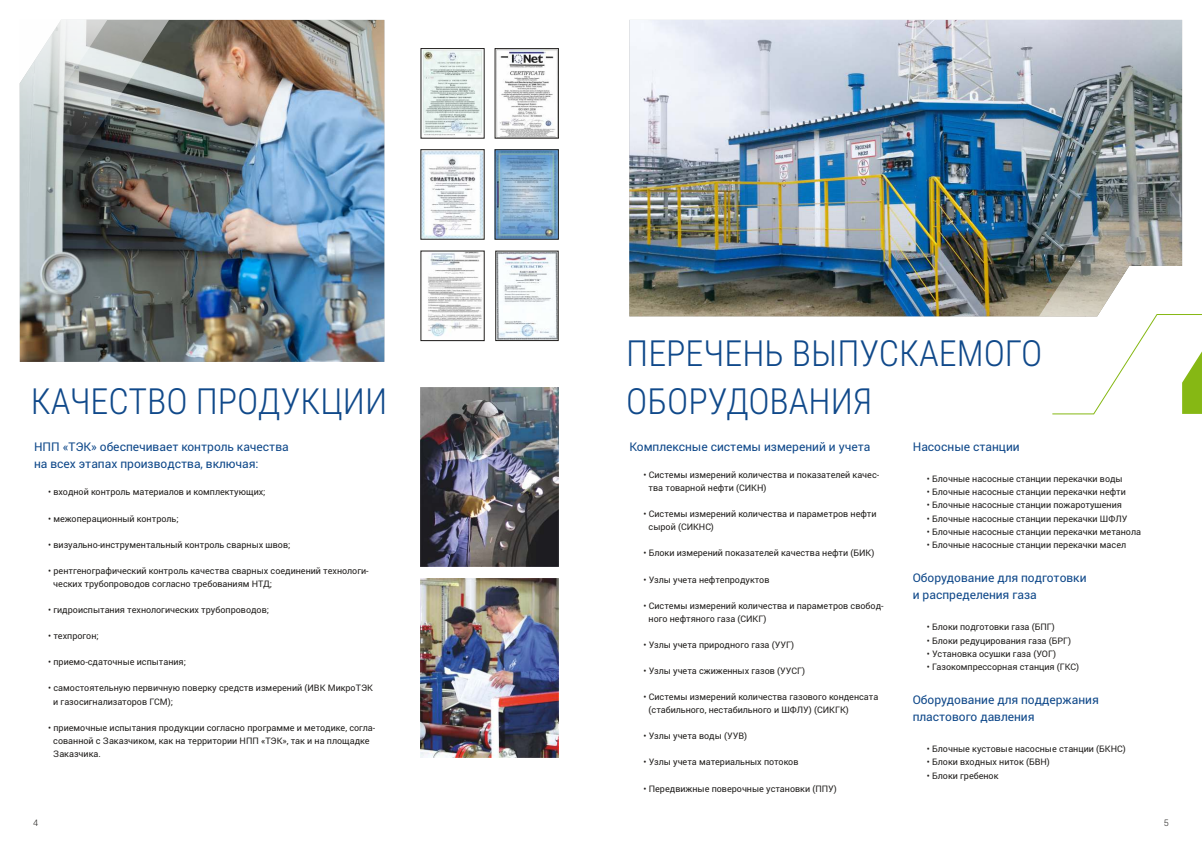
<style>
.page{position:relative;width:1202px;height:854px;background:#fff}
.page>*{position:absolute;margin:0;border:0;box-sizing:border-box;transform-origin:0 0}
.t1{font:300 36px/47.5px "Roboto Condensed";color:#10498a}
.t2{font:12px/17.4px "Roboto";color:#10498a}
.t3{font:9px/13.1px "Roboto";color:#22201e}
.t4{font:300 9px "Roboto";color:#22201e}
</style>
<div class="page">
<img style="left:629px;top:20px;width:553px;height:296px">
<img style="left:497px;top:253px;width:59px;height:86px">
<div style="left:495px;top:251px;width:63px;height:90px;border:1px solid #22201e"></div>
<img style="left:423px;top:151px;width:59px;height:86px">
<img style="left:423px;top:50px;width:59px;height:86px">
<img style="left:497px;top:50px;width:60px;height:86px">
<div style="left:495px;top:48px;width:64px;height:90px;border:1px solid #22201e"></div>
<img style="left:420px;top:250px;width:65px;height:91px">
<img style="left:495px;top:151px;width:64px;height:89px">
<div style="left:495px;top:149px;width:64px;height:90px;border:1px solid #22201e"></div>
<img style="left:20px;top:20px;width:364px;height:342px">
<img style="left:421px;top:387px;width:137px;height:179px">
<img style="left:421px;top:578px;width:137px;height:179px">
<img style="left:1035px;top:96px;width:167px;height:318px">
<svg style="left:20px;top:20px;width:149px;height:230px;background:#8a8e8d"></svg>
<h1 class="t1" style="left:31px;top:381px;width:358px">КАЧЕСТВО ПРОДУКЦИИ</h1>
<h2 class="t2" style="left:34px;top:437px;width:256px">НПП «ТЭК» обеспечивает контроль качества на всех этапах производства, включая:</h2>
<p class="t3" style="left:48px;top:485px;width:219px">• входной контроль материалов и комплектующих;</p>
<p class="t3" style="left:48px;top:511px;width:132px">• межоперационный контроль;</p>
<p class="t3" style="left:48px;top:537px;width:244px">• визуально-инструментальный контроль сварных швов;</p>
<p class="t3" style="left:53px;top:563px;width:317px;text-indent:-5px">• рентгенографический контроль качества сварных соединений технологи&shy;ческих трубопроводов согласно требованиям НТД;</p>
<p class="t3" style="left:48px;top:602px;width:222px">• гидроиспытания технологических трубопроводов;</p>
<p class="t3" style="left:48px;top:629px;width:52px">• техпрогон;</p>
<p class="t3" style="left:48px;top:655px;width:139px">• приемо-сдаточные испытания;</p>
<p class="t3" style="left:53px;top:681px;width:321px;text-indent:-5px">• самостоятельную первичную поверку средств измерений (ИВК МикроТЭК и газосигнализаторов ГСМ);</p>
<p class="t3" style="left:53px;top:720px;width:323px;text-indent:-5px">• приемочные испытания продукции согласно программе и методике, согла&shy;сованной с Заказчиком, как на территории НПП «ТЭК», так и на площадке<br>Заказчика.</p>
<h1 class="t1" style="left:626px;top:333px;width:418px">ПЕРЕЧЕНЬ ВЫПУСКАЕМОГО<br>ОБОРУДОВАНИЯ</h1>
<h2 class="t2" style="left:629px;top:437px;width:242px">Комплексные системы измерений и учета</h2>
<p class="t3" style="left:649px;top:468px;width:232px;text-indent:-5px">• Системы измерений количества и показателей качес&shy;тва товарной нефти (СИКН)</p>
<p class="t3" style="left:649px;top:507px;width:229px;text-indent:-5px">• Системы измерений количества и параметров нефти сырой (СИКНС)</p>
<p class="t3" style="left:643px;top:546px;width:232px">• Блоки измерений показателей качества нефти (БИК)</p>
<p class="t3" style="left:643px;top:572px;width:128px">• Узлы учета нефтепродуктов</p>
<p class="t3" style="left:649px;top:598px;width:236px;text-indent:-5px">• Системы измерений количества и параметров свобод&shy;ного нефтяного газа (СИКГ)</p>
<p class="t3" style="left:643px;top:637px;width:152px">• Узлы учета природного газа (УУГ)</p>
<p class="t3" style="left:643px;top:663px;width:163px">• Узлы учета сжиженных газов (УУСГ)</p>
<p class="t3" style="left:649px;top:689px;width:231px;text-indent:-5px">• Системы измерений количества газового конденсата (стабильного, нестабильного и ШФЛУ) (СИКГК)</p>
<p class="t3" style="left:643px;top:729px;width:105px">• Узлы учета воды (УУВ)</p>
<p class="t3" style="left:643px;top:755px;width:157px">• Узлы учета материальных потоков</p>
<p class="t3" style="left:643px;top:781px;width:195px">• Передвижные поверочные установки (ППУ)</p>
<h2 class="t2" style="left:913px;top:437px;width:108px">Насосные станции</h2>
<p class="t3" style="left:927px;top:472px;width:197px">• Блочные насосные станции перекачки воды</p>
<p class="t3" style="left:927px;top:485px;width:200px">• Блочные насосные станции перекачки нефти</p>
<p class="t3" style="left:927px;top:498px;width:196px">• Блочные насосные станции пожаротушения</p>
<p class="t3" style="left:927px;top:511px;width:202px">• Блочные насосные станции перекачки ШФЛУ</p>
<p class="t3" style="left:927px;top:524px;width:215px">• Блочные насосные станции перекачки метанола</p>
<p class="t3" style="left:927px;top:537px;width:201px">• Блочные насосные станции перекачки масел</p>
<h2 class="t2" style="left:913px;top:568px;width:175px">Оборудование для подготовки и распределения газа</h2>
<p class="t3" style="left:927px;top:620px;width:129px">• Блоки подготовки газа (БПГ)</p>
<p class="t3" style="left:927px;top:633px;width:146px">• Блоки редуцирования газа (БРГ)</p>
<p class="t3" style="left:927px;top:646px;width:131px">• Установка осушки газа (УОГ)</p>
<p class="t3" style="left:927px;top:659px;width:154px">• Газокомпрессорная станция (ГКС)</p>
<h2 class="t2" style="left:913px;top:690px;width:188px">Оборудование для поддержания пластового давления</h2>
<p class="t3" style="left:927px;top:742px;width:200px">• Блочные кустовые насосные станции (БКНС)</p>
<p class="t3" style="left:927px;top:755px;width:124px">• Блоки входных ниток (БВН)</p>
<p class="t3" style="left:927px;top:768px;width:73px">• Блоки гребенок</p>
<p class="t4" style="left:33px;top:815px;width:6px">4</p>
<p class="t4" style="left:1164px;top:815px;width:6px">5</p>
</div>
